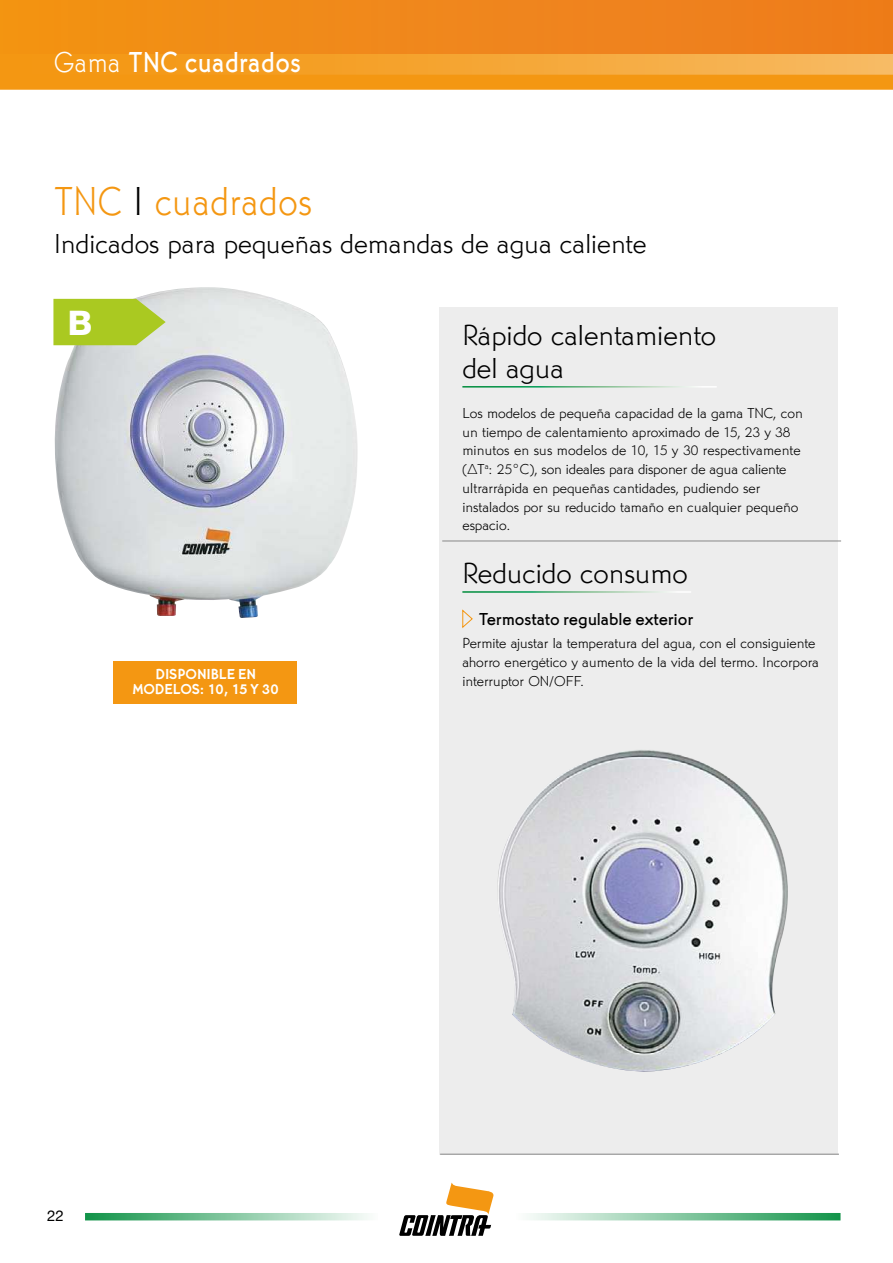
<style>
.page{position:relative;width:893px;height:1263px;background:#fff}
.page>*{position:absolute;margin:0;border:0;box-sizing:border-box;transform-origin:0 0}
.t1{font:300 42px "Martin Got URWTOT";letter-spacing:.02em;color:#f49712;scale:.9 1}
.t2{font:800 33.9px "Helvetica Neue";color:#fff}
.t3{font:300 30px/33px "Martin Got URWTOT";color:#000}
.t4{font:500 30px "Martin Got URWTOT";letter-spacing:.02em;color:#fff;scale:.9 1}
.t5{font:300 28.5px "Martin Got URWTOT";color:#000}
.t6{font:500 18px "Martin Got URWTOT";color:#000}
.t7{font:300 15px/18.8px "Martin Got URWTOT";color:#000}
.t8{font:700 15px/15px "Martin Got URWTOT";letter-spacing:-.01em;color:#fff;text-align:center}
.t9{font:15px "Helvetica Neue LT";color:#000}
.s1{font-weight:300}
.s2{color:#000}
</style>
<div class="page">
<div style="left:0;top:0;width:893px;height:75px;background:linear-gradient(to right,#f39309,#f7b95f)"></div>
<div style="left:0;top:0;width:893px;height:54px;background:#f0871b"></div>
<div style="left:0;top:75px;width:893px;height:15px;background:#f49712"></div>
<svg style="left:399px;top:1182px;width:95px;height:54px"></svg>
<svg style="left:85px;top:1213px;width:283px;height:7px;background:#82c69f"></svg>
<svg style="left:529px;top:1213px;width:311px;height:7px;background:#83c69f"></svg>
<div style="left:439px;top:307px;width:399px;height:847px;background:#ededed"></div>
<hr style="left:462px;top:386px;width:255px;height:2px;background:#fff">
<hr style="left:462px;top:591px;width:229px;height:2px;background:#fff">
<svg style="left:462px;top:609px;width:11px;height:20px"></svg>
<img style="left:497px;top:750px;width:291px;height:322px">
<img style="left:53px;top:287px;width:305px;height:331px">
<hr style="left:442px;top:541px;width:399px;height:1px;background:#878787">
<div style="left:113px;top:661px;width:184px;height:42px;background:#f49712"></div>
<svg style="left:53px;top:299px;width:113px;height:46px;background:#b1cc3b"></svg>
<hr style="left:440px;top:1154px;width:399px;height:1px;background:#878787">
<h3 class="t4" style="left:54px;top:44px;width:276px"><span class="s1">Gama</span> TNC cuadrados</h3>
<h1 class="t1" style="left:55px;top:176px;width:287px">TNC <span class="s2">I</span> cuadrados</h1>
<h3 class="t5" style="left:54px;top:226px;width:594px">Indicados para pequeñas demandas de agua caliente</h3>
<h2 class="t2" style="left:68px;top:303px;width:26px">B</h2>
<p class="t8" style="left:132px;top:667px;width:148px">DISPONIBLE EN<br>MODELOS: 10, 15 Y 30</p>
<h3 class="t3" style="left:462px;top:318px;width:255px">Rápido calentamiento del agua</h3>
<p class="t7" style="left:462px;top:403px;width:342px">Los modelos de pequeña capacidad de la gama TNC, con un tiempo de calentamiento aproximado de 15, 23 y 38 minutos en sus modelos de 10, 15 y 30 respectivamente (∆T<sup>a</sup>: 25°C), son ideales para disponer de agua caliente ultrarrápida en pequeñas cantidades, pudiendo ser instalados por su reducido tamaño en cualquier pequeño espacio.</p>
<h3 class="t3" style="left:462px;top:556px;width:227px">Reducido consumo</h3>
<p class="t6" style="left:479px;top:608px;width:216px">Termostato regulable exterior</p>
<p class="t7" style="left:462px;top:634px;width:358px">Permite ajustar la temperatura del agua, con el consiguiente ahorro energético y aumento de la vida del termo. Incorpora interruptor ON/OFF.</p>
<p class="t9" style="left:47px;top:1206px;width:18px">22</p>
</div>
